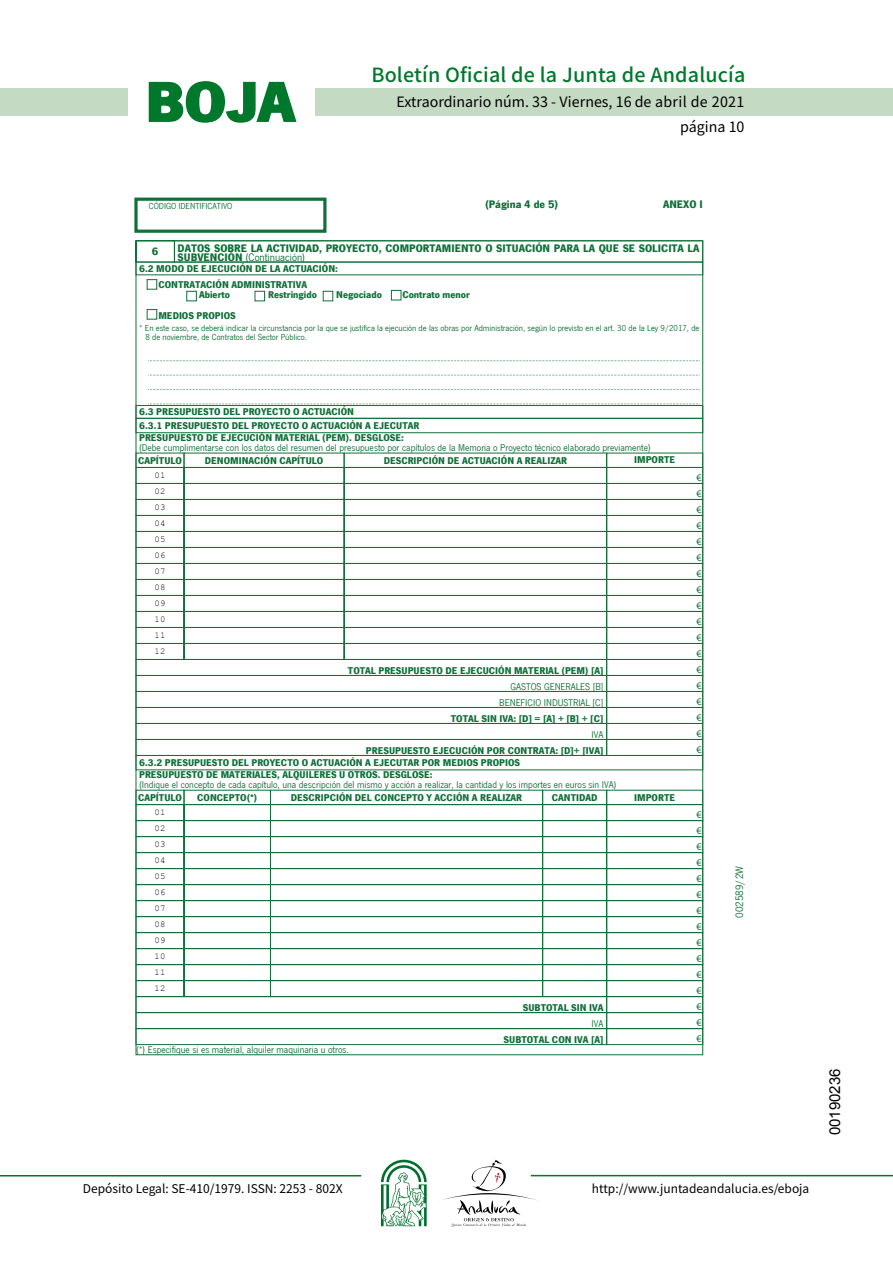
<style>
.page{position:relative;width:893px;height:1263px;background:#fff}
.page>*{position:absolute;margin:0;border:0;box-sizing:border-box;transform-origin:0 0}
.t1{font:700 57.75px "News Got T";color:#00782c;scale:1.14 1}
.t2{font:500 19.5px "Noto Sans HK";letter-spacing:.01em;color:#00782c}
.t3{font:15px "Arial";color:#000}
.t4{font:14.25px/24.5px "Noto Sans HK";color:#000;text-align:right}
.t5{font:12px "Noto Sans HK";color:#000}
.t6{font:700 11.25px/9px "News Got T";color:#107039}
.t7{font:11.25px "News Got T";color:#107039}
.t8{font:700 10.2px/16.4px "News Got T";color:#107039}
.t9{font:10.2px "News Got T";color:#107039}
.t10{font:10.2px/16px "Myriad Pro";color:#107039;text-align:justify}
.t11{font:9px/9px "News Got T";color:#107039}
.t12{font:9px/16px "Courier New";color:#000;text-align:justify}
.s1{font-weight:400}
</style>
<div class="page">
<div style="left:315px;top:88px;width:577px;height:28px;background:#c5dac3"></div>
<div style="left:0;top:88px;width:128px;height:28px;background:#c5dac3"></div>
<hr style="left:0;top:1175px;width:361px;height:2px;background:#00782c">
<hr style="left:531px;top:1175px;width:361px;height:1px;background:#00782c">
<svg style="left:148px;top:81px;width:149px;height:42px"></svg>
<svg style="left:442px;top:1160px;width:100px;height:67px"></svg>
<svg style="left:381px;top:1160px;width:45px;height:66px"></svg>
<div style="left:134px;top:198px;width:192px;height:35px;border:3px solid #107039"></div>
<svg style="left:135px;top:240px;width:568px;height:816px"></svg>
<div style="left:174px;top:240px;width:529px;height:23px;border:1px solid #107039"></div>
<div style="left:136px;top:262px;width:567px;height:13px;border:1px solid #107039"></div>
<div style="left:147px;top:280px;width:10px;height:9px;background:#fff"></div>
<div style="left:147px;top:279px;width:10px;height:10px;border:1px solid #107039"></div>
<div style="left:147px;top:310px;width:10px;height:9px;background:#fff"></div>
<div style="left:147px;top:309px;width:10px;height:10px;border:1px solid #107039"></div>
<div style="left:187px;top:291px;width:9px;height:10px;background:#fff"></div>
<div style="left:186px;top:291px;width:10px;height:10px;border:1px solid #107039"></div>
<div style="left:255px;top:291px;width:9px;height:10px;background:#fff"></div>
<div style="left:255px;top:291px;width:10px;height:10px;border:1px solid #107039"></div>
<div style="left:323px;top:291px;width:10px;height:10px;background:#fff"></div>
<div style="left:323px;top:291px;width:10px;height:10px;border:1px solid #107039"></div>
<div style="left:391px;top:290px;width:10px;height:10px;background:#fff"></div>
<div style="left:391px;top:290px;width:10px;height:10px;border:1px solid #107039"></div>
<svg style="left:148px;top:360px;width:551px;height:1px"></svg>
<svg style="left:148px;top:375px;width:551px;height:1px"></svg>
<svg style="left:148px;top:389px;width:551px;height:1px"></svg>
<svg style="left:148px;top:404px;width:551px;height:1px"></svg>
<div style="left:136px;top:405px;width:567px;height:14px;border:1px solid #107039"></div>
<div style="left:136px;top:418px;width:567px;height:15px;border:1px solid #107039"></div>
<svg style="left:135px;top:467px;width:568px;height:193px"></svg>
<div style="left:136px;top:659px;width:471px;height:17px;border:1px solid #107039"></div>
<div style="left:606px;top:659px;width:97px;height:17px;border:1px solid #107039"></div>
<div style="left:136px;top:675px;width:471px;height:17px;border:1px solid #107039"></div>
<div style="left:606px;top:675px;width:97px;height:17px;border:1px solid #107039"></div>
<div style="left:136px;top:691px;width:471px;height:17px;border:1px solid #107039"></div>
<div style="left:606px;top:691px;width:97px;height:17px;border:1px solid #107039"></div>
<div style="left:136px;top:707px;width:471px;height:17px;border:1px solid #107039"></div>
<div style="left:606px;top:707px;width:97px;height:17px;border:1px solid #107039"></div>
<div style="left:136px;top:723px;width:471px;height:17px;border:1px solid #107039"></div>
<div style="left:606px;top:723px;width:97px;height:17px;border:1px solid #107039"></div>
<div style="left:136px;top:739px;width:471px;height:17px;border:1px solid #107039"></div>
<div style="left:606px;top:739px;width:97px;height:17px;border:1px solid #107039"></div>
<div style="left:136px;top:755px;width:567px;height:15px;border:1px solid #107039"></div>
<svg style="left:135px;top:804px;width:568px;height:193px"></svg>
<div style="left:136px;top:996px;width:471px;height:17px;border:1px solid #107039"></div>
<div style="left:606px;top:996px;width:97px;height:17px;border:1px solid #107039"></div>
<div style="left:136px;top:1012px;width:471px;height:17px;border:1px solid #107039"></div>
<div style="left:606px;top:1012px;width:97px;height:17px;border:1px solid #107039"></div>
<div style="left:136px;top:1028px;width:471px;height:17px;border:1px solid #107039"></div>
<div style="left:606px;top:1028px;width:97px;height:17px;border:1px solid #107039"></div>
<h1 class="t1" style="left:145px;top:68px;width:133px">BOJA</h1>
<h2 class="t2" style="left:371px;top:64px;width:375px">Boletín Oficial de la Junta de Andalucía</h2>
<h3 class="t4" style="left:396px;top:90px;width:349px">Extraordinario núm. 33 - Viernes, 16 de abril de 2021 página 10</h3>
<p class="t6" style="left:485px;top:200px;width:75px">(Página 4 de 5)</p>
<p class="t6" style="left:663px;top:200px;width:41px">ANEXO I</p>
<p class="t11" style="left:149px;top:201px;width:85px">CÓDIGO IDENTIFICATIVO</p>
<p class="t6" style="left:152px;top:247px;width:8px">6</p>
<p class="t6" style="left:178px;top:243px;width:523px">DATOS SOBRE LA ACTIVIDAD, PROYECTO, COMPORTAMIENTO O SITUACIÓN PARA LA QUE SE SOLICITA LA<br>SUBVENCIÓN <span class="s1">(Continuación)</span></p>
<p class="t8" style="left:158px;top:260px;width:181px;text-indent:-19px">6.2 MODO DE EJECUCIÓN DE LA ACTUACIÓN:<br>CONTRATACIÓN ADMINISTRATIVA</p>
<p class="t8" style="left:199px;top:287px;width:32px">Abierto</p>
<p class="t8" style="left:268px;top:287px;width:50px">Restringido</p>
<p class="t8" style="left:336px;top:287px;width:47px">Negociado</p>
<p class="t8" style="left:402px;top:287px;width:69px">Contrato menor</p>
<p class="t8" style="left:158px;top:307px;width:79px">MEDIOS PROPIOS</p>
<p class="t11" style="left:146px;top:324px;width:555px;text-indent:-6px">* En este caso, se deberá indicar la circunstancia por la que se justifica la ejecución de las obras por Administración, según lo previsto en el art. 30 de la Ley 9/2017, de<br>8 de noviembre, de Contratos del Sector Público.</p>
<p class="t8" style="left:139px;top:405px;width:282px;line-height:13.6px">6.3 PRESUPUESTO DEL PROYECTO O ACTUACIÓN<br>6.3.1 PRESUPUESTO DEL PROYECTO O ACTUACIÓN A EJECUTAR</p>
<p class="t8" style="left:139px;top:429px;width:266px">PRESUPUESTO DE EJECUCIÓN MATERIAL (PEM). DESGLOSE:</p>
<p class="t9" style="left:139px;top:442px;width:513px">(Debe cumplimentarse con los datos del resumen del presupuesto por capítulos de la Memoria o Proyecto técnico elaborado previamente)</p>
<p class="t8" style="left:138px;top:452px;width:45px">CAPÍTULO</p>
<p class="t8" style="left:205px;top:452px;width:120px">DENOMINACIÓN CAPÍTULO</p>
<p class="t8" style="left:383px;top:452px;width:185px">DESCRIPCIÓN DE ACTUACIÓN A REALIZAR</p>
<p class="t8" style="left:634px;top:452px;width:42px">IMPORTE</p>
<p class="t12" style="left:155px;top:467px;width:12px">01<br>02<br>03<br>04<br>05<br>06<br>07<br>08<br>09<br>10<br>11<br>12</p>
<p class="t10" style="left:696px;top:469px;width:7px">€ € € € € € € € € € € €</p>
<p class="t8" style="left:348px;top:662px;width:257px">TOTAL PRESUPUESTO DE EJECUCIÓN MATERIAL (PEM) [A]</p>
<p class="t10" style="left:696px;top:661px;width:7px">€</p>
<p class="t9" style="left:510px;top:681px;width:94px">GASTOS GENERALES [B]</p>
<p class="t10" style="left:696px;top:677px;width:7px">€</p>
<p class="t9" style="left:499px;top:697px;width:106px">BENEFICIO INDUSTRIAL [C]</p>
<p class="t10" style="left:696px;top:693px;width:7px">€</p>
<p class="t8" style="left:451px;top:710px;width:154px">TOTAL SIN IVA: [D] = [A] + [B] + [C]</p>
<p class="t10" style="left:696px;top:709px;width:7px">€</p>
<p class="t9" style="left:591px;top:729px;width:13px">IVA</p>
<p class="t10" style="left:696px;top:725px;width:7px">€</p>
<p class="t8" style="left:366px;top:742px;width:239px">PRESUPUESTO EJECUCIÓN POR CONTRATA: [D]+ [IVA]</p>
<p class="t10" style="left:696px;top:741px;width:7px">€</p>
<p class="t8" style="left:139px;top:756px;width:382px;line-height:12.3px">6.3.2 PRESUPUESTO DEL PROYECTO O ACTUACIÓN A EJECUTAR POR MEDIOS PROPIOS<br>PRESUPUESTO DE MATERIALES, ALQUILERES U OTROS. DESGLOSE:</p>
<p class="t9" style="left:139px;top:779px;width:478px">(Indique el concepto de cada capítulo, una descripción del mismo y acción a realizar, la cantidad y los importes en euros sin IVA)</p>
<p class="t8" style="left:138px;top:789px;width:45px">CAPÍTULO</p>
<p class="t8" style="left:197px;top:789px;width:62px">CONCEPTO(*)</p>
<p class="t8" style="left:291px;top:789px;width:233px">DESCRIPCIÓN DEL CONCEPTO Y ACCIÓN A REALIZAR</p>
<p class="t8" style="left:552px;top:789px;width:47px">CANTIDAD</p>
<p class="t8" style="left:634px;top:789px;width:42px">IMPORTE</p>
<p class="t10" style="left:696px;top:806px;width:7px">€ € € € € € € € € € € €</p>
<p class="t8" style="left:523px;top:999px;width:82px">SUBTOTAL SIN IVA</p>
<p class="t10" style="left:696px;top:998px;width:7px">€</p>
<p class="t9" style="left:591px;top:1018px;width:13px">IVA</p>
<p class="t10" style="left:696px;top:1014px;width:7px">€</p>
<p class="t8" style="left:503px;top:1031px;width:101px">SUBTOTAL CON IVA [A]</p>
<p class="t10" style="left:696px;top:1030px;width:7px">€</p>
<p class="t9" style="left:136px;top:1044px;width:214px">(*) Especifique si es material, alquiler maquinaria u otros.</p>
<p class="t12" style="left:155px;top:804px;width:12px">01<br>02<br>03<br>04<br>05<br>06<br>07<br>08<br>09<br>10<br>11<br>12</p>
<p class="t7" style="left:733px;top:918px;width:53px;rotate:-90deg">002589/2W</p>
<p class="t5" style="left:83px;top:1181px;width:261px">Depósito Legal: SE-410/1979. ISSN: 2253 - 802X</p>
<p class="t5" style="left:592px;top:1181px;width:219px">http://www.juntadeandalucia.es/eboja</p>
<h3 class="t3" style="left:825px;top:1135px;width:68px;rotate:-90deg">00190236</h3>
</div>
